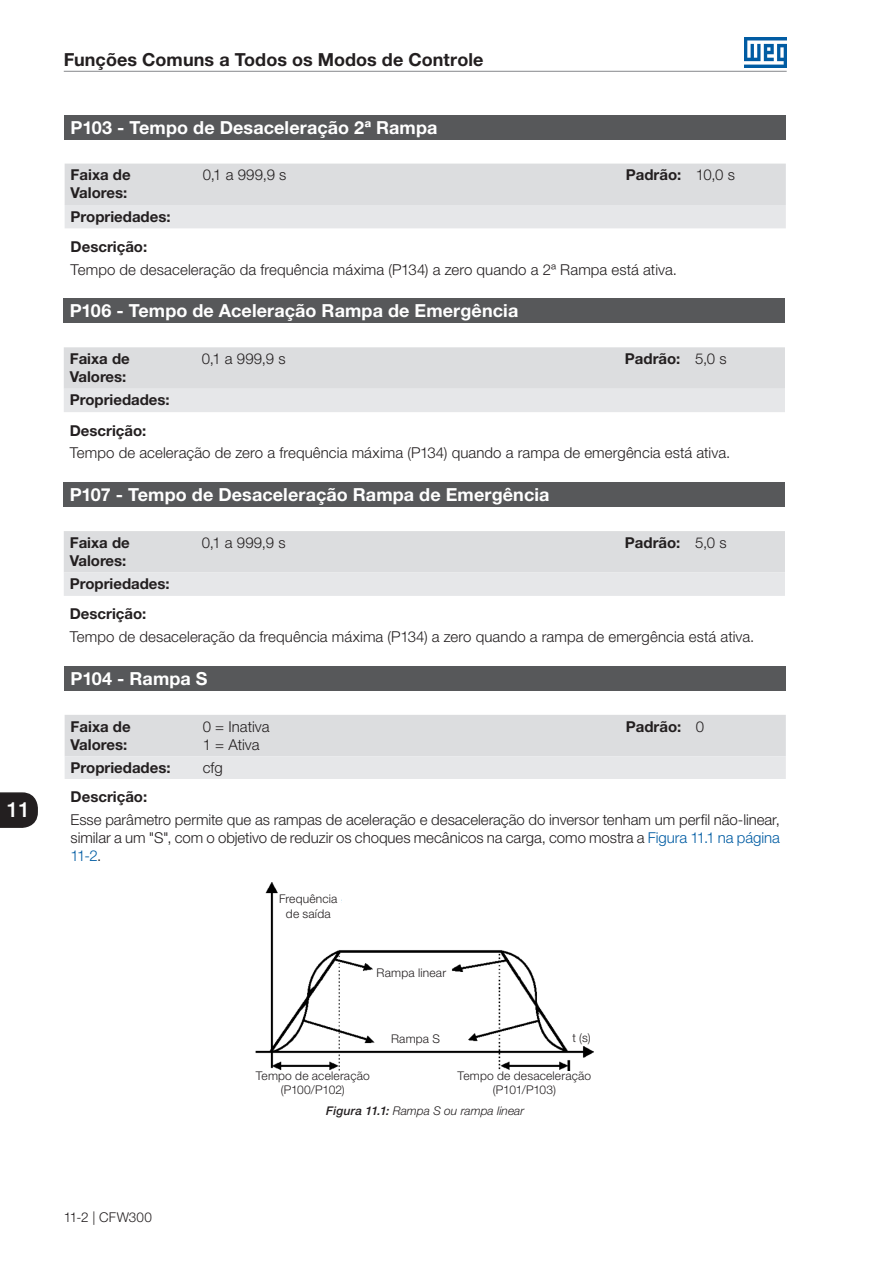
<style>
.page{position:relative;width:893px;height:1263px;background:#fff}
.page>*{position:absolute;margin:0;border:0;box-sizing:border-box;transform-origin:0 0}
.t1{font:500 21px "Helvetica Neue LT Pro";color:#fff}
._100_a_199{font:700 18px "Helvetica Neue LT Pro";letter-spacing:.005em;color:#fff}
.t2{font:700 18px "Helvetica Neue LT Pro";letter-spacing:.005em;color:#231f20}
.Texto{font:300 15px/18px "Helvetica Neue LT Pro";letter-spacing:.005em;color:#231f20;text-align:justify}
.Cabeçalho__Faixa_Pro{font:700 15px "Helvetica Neue LT Pro";color:#231f20}
.t3{font:300 13.5px "Helvetica Neue LT Pro";letter-spacing:.01em;color:#231f20}
.Texto_Figuras_-_Cent{font:300 12px/14.4px "Helvetica Neue LT Pro";letter-spacing:.015em;color:#231f20;text-align:center}
.t4{font:italic 300 12px "Helvetica Neue LT Pro";color:#231f20}
.s1{color:#015ca3}
.s2{font-weight:500}
</style>
<div class="page">
<hr style="left:64px;top:71px;width:723px;height:1px;background:#939598">
<img style="left:744px;top:38px;width:43px;height:29px">
<svg style="left:0;top:792px;width:38px;height:36px"></svg>
<div style="left:65px;top:115px;width:721px;height:25px;background:#57585a"></div>
<svg style="left:65px;top:164px;width:721px;height:64px;background:#dfe0e2"></svg>
<div style="left:64px;top:299px;width:721px;height:24px;background:#57585a"></div>
<svg style="left:64px;top:347px;width:721px;height:65px;background:#dfe0e2"></svg>
<div style="left:64px;top:482px;width:721px;height:25px;background:#57585a"></div>
<svg style="left:64px;top:531px;width:721px;height:65px;background:#dfe0e2"></svg>
<div style="left:65px;top:666px;width:721px;height:25px;background:#57585a"></div>
<svg style="left:65px;top:715px;width:721px;height:64px;background:#dfe0e2"></svg>
<img style="left:255px;top:882px;width:339px;height:189px">
<div style="left:373px;top:961px;width:77px;height:23px;background:#fff"></div>
<div style="left:391px;top:1034px;width:49px;height:14px;background:#fff"></div>
<div style="left:567px;top:1033px;width:28px;height:11px;background:#fff"></div>
<div style="left:275px;top:895px;width:66px;height:30px;background:#fff"></div>
<h1 class="t1" style="left:7px;top:796px;width:25px">11</h1>
<p class="t2" style="left:64px;top:48px;width:421px">Funções Comuns a Todos os Modos de Controle</p>
<p class="_100_a_199" style="left:71px;top:116px;width:368px">P103 - Tempo de Desaceleração 2ª Rampa</p>
<p class="Cabeçalho__Faixa_Pro" style="left:71px;top:165px;width:61px">Faixa de</p>
<p class="Cabeçalho__Faixa_Pro" style="left:71px;top:183px;width:58px">Valores:</p>
<p class="Texto" style="left:203px;top:166px;width:85px">0,1 a 999,9 s</p>
<p class="Cabeçalho__Faixa_Pro" style="left:626px;top:165px;width:57px">Padrão:</p>
<p class="Texto" style="left:696px;top:166px;width:41px">10,0 s</p>
<p class="Cabeçalho__Faixa_Pro" style="left:71px;top:207px;width:101px">Propriedades:</p>
<p class="Cabeçalho__Faixa_Pro" style="left:71px;top:237px;width:78px">Descrição:</p>
<p class="Texto" style="left:71px;top:260px;width:608px">Tempo de desaceleração da frequência máxima (P134) a zero quando a 2ª Rampa está ativa.</p>
<p class="_100_a_199" style="left:70px;top:300px;width:450px">P106 - Tempo de Aceleração Rampa de Emergência</p>
<p class="Cabeçalho__Faixa_Pro" style="left:70px;top:349px;width:61px">Faixa de</p>
<p class="Cabeçalho__Faixa_Pro" style="left:70px;top:367px;width:58px">Valores:</p>
<p class="Texto" style="left:202px;top:349px;width:85px">0,1 a 999,9 s</p>
<p class="Cabeçalho__Faixa_Pro" style="left:625px;top:349px;width:57px">Padrão:</p>
<p class="Texto" style="left:695px;top:349px;width:33px">5,0 s</p>
<p class="Cabeçalho__Faixa_Pro" style="left:70px;top:391px;width:101px">Propriedades:</p>
<p class="Cabeçalho__Faixa_Pro" style="left:70px;top:421px;width:78px">Descrição:</p>
<p class="Texto" style="left:70px;top:444px;width:662px">Tempo de aceleração de zero a frequência máxima (P134) quando a rampa de emergência está ativa.</p>
<p class="_100_a_199" style="left:70px;top:483px;width:481px">P107 - Tempo de Desaceleração Rampa de Emergência</p>
<p class="Cabeçalho__Faixa_Pro" style="left:70px;top:533px;width:61px">Faixa de</p>
<p class="Cabeçalho__Faixa_Pro" style="left:70px;top:551px;width:58px">Valores:</p>
<p class="Texto" style="left:202px;top:533px;width:85px">0,1 a 999,9 s</p>
<p class="Cabeçalho__Faixa_Pro" style="left:625px;top:533px;width:57px">Padrão:</p>
<p class="Texto" style="left:695px;top:533px;width:33px">5,0 s</p>
<p class="Cabeçalho__Faixa_Pro" style="left:70px;top:574px;width:101px">Propriedades:</p>
<p class="Cabeçalho__Faixa_Pro" style="left:70px;top:604px;width:78px">Descrição:</p>
<p class="Texto" style="left:70px;top:627px;width:686px">Tempo de desaceleração da frequência máxima (P134) a zero quando a rampa de emergência está ativa.</p>
<p class="_100_a_199" style="left:71px;top:667px;width:138px">P104 - Rampa S</p>
<p class="Cabeçalho__Faixa_Pro" style="left:71px;top:717px;width:61px">Faixa de</p>
<p class="Cabeçalho__Faixa_Pro" style="left:71px;top:735px;width:58px">Valores:</p>
<p class="Cabeçalho__Faixa_Pro" style="left:626px;top:717px;width:57px">Padrão:</p>
<p class="Texto" style="left:696px;top:717px;width:10px">0</p>
<p class="Texto" style="left:203px;top:717px;width:68px">0 = Inativa</p>
<p class="Texto" style="left:203px;top:735px;width:58px">1 = Ativa</p>
<p class="Cabeçalho__Faixa_Pro" style="left:71px;top:758px;width:101px">Propriedades:</p>
<p class="Texto" style="left:203px;top:758px;width:22px">cfg</p>
<p class="Cabeçalho__Faixa_Pro" style="left:71px;top:788px;width:78px">Descrição:</p>
<p class="Texto" style="left:71px;top:810px;width:711px">Esse parâmetro permite que as rampas de aceleração e desaceleração do inversor tenham um perfil não-linear, similar a um "S", com o objetivo de reduzir os choques mecânicos na carga, como mostra a <span class="s1">Figura 11.1 na página 11-2</span>.</p>
<p class="Texto_Figuras_-_Cent" style="left:279px;top:892px;width:60px">Frequência de saída</p>
<p class="Texto_Figuras_-_Cent" style="left:377px;top:965px;width:71px">Rampa linear</p>
<p class="Texto_Figuras_-_Cent" style="left:391px;top:1031px;width:50px">Rampa S</p>
<p class="Texto_Figuras_-_Cent" style="left:572px;top:1030px;width:20px">t (s)</p>
<p class="Texto_Figuras_-_Cent" style="left:256px;top:1068px;width:116px">Tempo de aceleração (P100/P102)</p>
<p class="Texto_Figuras_-_Cent" style="left:458px;top:1068px;width:135px">Tempo de desaceleração (P101/P103)</p>
<p class="t3" style="left:64px;top:1208px;width:90px">11-2 | CFW300</p>
<p class="t4" style="left:326px;top:1104px;width:200px"><span class="s2">Figura 11.1:</span> Rampa S ou rampa linear</p>
</div>
